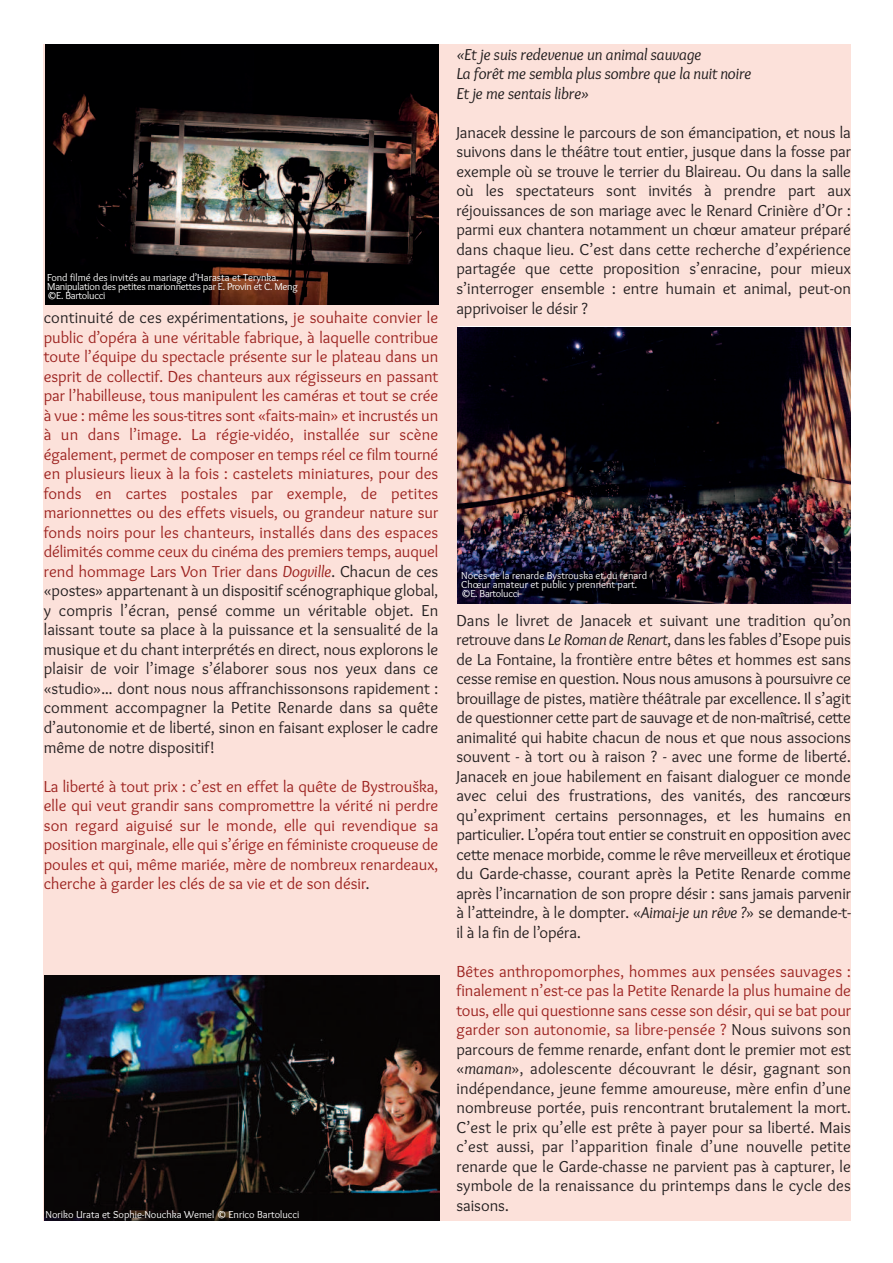
<style>
.page{position:relative;width:893px;height:1263px;background:#fff}
.page>*{position:absolute;margin:0;border:0;box-sizing:border-box;transform-origin:0 0}
.t1{font:16.5px/19.5px "Overlock";color:#231f20;text-align:justify}
.t2{font:16.5px/19.5px "Overlock";color:#9c2320;text-align:justify}
.t3{font:italic 16.5px/19.5px "Overlock";color:#231f20}
.t4{font:10.5px/9px "Overlock";color:#fff}
.s1{color:#231f20}
.s2{font-style:italic}
.s3{color:#9c2320}
</style>
<div class="page">
<div style="left:44px;top:44px;width:807px;height:1176px;background:#fce1da"></div>
<img style="left:46px;top:45px;width:392px;height:259px">
<img style="left:44px;top:975px;width:395px;height:245px">
<img style="left:458px;top:328px;width:392px;height:276px">
<p class="t4" style="left:47px;top:273px;width:252px">Fond filmé des invités au mariage d’Harasta et Terynka.<br>Manipulation des petites marionnettes par E. Provin et C. Meng ©E. Bartolucci</p>
<p class="t2" style="left:44px;top:308px;width:396px"><span class="s1">continuité de ces expérimentations,</span> je souhaite convier le public d’opéra à une véritable fabrique, à laquelle contribue toute l’équipe du spectacle présente sur le plateau dans un esprit de collectif. Des chanteurs aux régisseurs en passant par l’habilleuse, tous manipulent les caméras et tout se crée à vue : même les sous-titres sont «faits-main» et incrustés un à un dans l’image. La régie-vidéo, installée sur scène également, permet de composer en temps réel ce film tourné en plusieurs lieux à la fois : castelets miniatures, pour des fonds en cartes postales par exemple, de petites marionnettes ou des effets visuels, ou grandeur nature sur fonds noirs pour les chanteurs, installés dans des espaces délimités comme ceux du cinéma des premiers temps, auquel rend hommage Lars Von Trier dans <span class="s2">Dogville</span><span class="s1">. Chacun de ces «postes» appartenant à un dispositif scénographique global, y compris l’écran, pensé comme un véritable objet. En laissant toute sa place à la puissance et la sensualité de la musique et du chant interprétés en direct, nous explorons le plaisir de voir l’image s’élaborer sous nos yeux dans ce «studio»... dont nous nous affranchissonsons rapidement : comment accompagner la Petite Renarde dans sa quête d’autonomie et de liberté, sinon en faisant exploser le cadre même de notre dispositif!</span></p>
<p class="t2" style="left:44px;top:776px;width:396px">La liberté à tout prix : c’est en effet la quête de Bystrouška, elle qui veut grandir sans compromettre la vérité ni perdre son regard aiguisé sur le monde, elle qui revendique sa position marginale, elle qui s’érige en féministe croqueuse de poules et qui, même mariée, mère de nombreux renardeaux, cherche à garder les clés de sa vie et de son désir<span class="s1">.</span></p>
<p class="t4" style="left:46px;top:1210px;width:255px">Noriko Urata et Sophie-Nouchka Wemel © Enrico Bartolucci</p>
<p class="t3" style="left:456px;top:45px;width:297px">«Et je suis redevenue un animal sauvage<br>La forêt me sembla plus sombre que la nuit noire<br>Et je me sentais libre»</p>
<p class="t1" style="left:456px;top:123px;width:396px">Janacek dessine le parcours de son émancipation, et nous la suivons dans le théâtre tout entier, jusque dans la fosse par exemple où se trouve le terrier du Blaireau. Ou dans la salle où les spectateurs sont invités à prendre part aux réjouissances de son mariage avec le Renard Crinière d’Or : parmi eux chantera notamment un chœur amateur préparé dans chaque lieu. C’est dans cette recherche d’expérience partagée que cette proposition s’enracine, pour mieux s’interroger ensemble : entre humain et animal, peut-on apprivoiser le désir ?</p>
<p class="t4" style="left:461px;top:571px;width:187px">Noces de la renarde Bystrouska et du renard<br>Chœur amateur et public y prennent part. ©E. Bartolucci</p>
<p class="t1" style="left:456px;top:610px;width:396px">Dans le livret de Janacek et suivant une tradition qu’on retrouve dans <span class="s2">Le Roman de Renart</span>, dans les fables d’Esope puis de La Fontaine, la frontière entre bêtes et hommes est sans cesse remise en question. Nous nous amusons à poursuivre ce brouillage de pistes, matière théâtrale par excellence. Il s’agit de questionner cette part de sauvage et de non-maîtrisé, cette animalité qui habite chacun de nous et que nous associons souvent - à tort ou à raison ? - avec une forme de liberté.<br>Janacek en joue habilement en faisant dialoguer ce monde avec celui des frustrations, des vanités, des rancœurs qu’expriment certains personnages, et les humains en particulier. L’opéra tout entier se construit en opposition avec cette menace morbide, comme le rêve merveilleux et érotique du Garde-chasse, courant après la Petite Renarde comme après l’incarnation de son propre désir : sans jamais parvenir à l’atteindre, à le dompter. «<span class="s2">Aimai-je un rêve ?</span>» se demande-t&shy;il à la fin de l’opéra.</p>
<p class="t1" style="left:456px;top:961px;width:396px"><span class="s3">Bêtes anthropomorphes, hommes aux pensées sauvages : finalement n’est-ce pas la Petite Renarde la plus humaine de tous, elle qui questionne sans cesse son désir, qui se bat pour garder son autonomie, sa libre-pensée ?</span> Nous suivons son parcours de femme renarde, enfant dont le premier mot est «<span class="s2">maman</span>», adolescente découvrant le désir, gagnant son indépendance, jeune femme amoureuse, mère enfin d’une nombreuse portée, puis rencontrant brutalement la mort.<br>C’est le prix qu’elle est prête à payer pour sa liberté. Mais c’est aussi, par l’apparition finale d’une nouvelle petite renarde que le Garde-chasse ne parvient pas à capturer, le symbole de la renaissance du printemps dans le cycle des saisons.</p>
</div>
